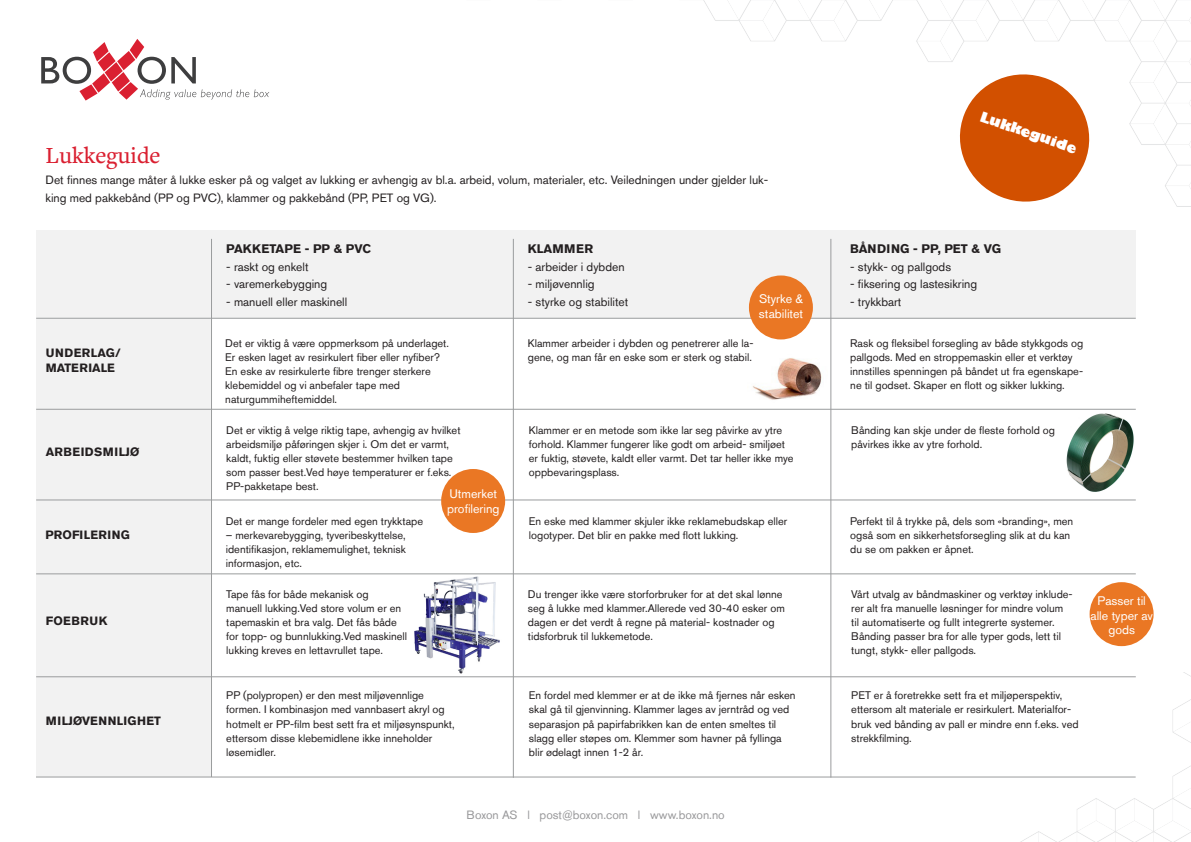
<style>
.page{position:relative;width:1191px;height:842px;background:#fff}
.page>*{position:absolute;margin:0;border:0;box-sizing:border-box;transform-origin:0 0}
.t1{font:500 24px "Freight Text Pro";color:#da2031}
.t2{font:800 14px "Gill Sans Std";color:#fff}
.t3{font:12.4px/14.8px "Akzidenz Grotesk Std";color:#fff}
.Rubriker{font:700 12.4px "Akzidenz Grotesk Std";letter-spacing:.015em;color:#231f20}
.t4{font:12px/18px "Akzidenz Grotesk Std";color:#231f20}
.Rubriker-2{font:700 12px "Akzidenz Grotesk Std";letter-spacing:.04em;color:#231f20}
.t5{font:12px "Akzidenz Grotesk Std";color:#99999b}
.Rubriker-3{font:700 12px "Akzidenz Grotesk Std";letter-spacing:.02em;color:#231f20}
.Rubriker-4{font:700 12px "Akzidenz Grotesk Std";color:#231f20}
.Body{font:11px/14px "Akzidenz Grotesk Std";color:#231f20}
</style>
<div class="page">
<img style="left:703px;top:0;width:488px;height:206px">
<svg style="left:41px;top:39px;width:228px;height:62px"></svg>
<img style="left:1019px;top:672px;width:172px;height:170px">
<img style="left:1066px;top:413px;width:68px;height:79px">
<img style="left:409px;top:573px;width:98px;height:104px">
<img style="left:752px;top:358px;width:70px;height:42px">
<div style="left:36px;top:319px;width:175px;height:458px;background:#f2f2f2"></div>
<div style="left:36px;top:231px;width:1099px;height:87px;background:#f2f2f2"></div>
<svg style="left:937px;top:52px;width:174px;height:154px"></svg>
<hr style="left:513px;top:239px;width:1px;height:539px;background:#9a9c9d">
<hr style="left:830px;top:239px;width:1px;height:538px;background:#9a9c9d">
<hr style="left:211px;top:239px;width:1px;height:538px;background:#9a9c9d">
<hr style="left:36px;top:318px;width:1099px;height:1px;background:#9a9c9d">
<hr style="left:36px;top:409px;width:1099px;height:1px;background:#9a9c9d">
<hr style="left:36px;top:574px;width:1099px;height:1px;background:#9a9c9d">
<hr style="left:36px;top:677px;width:1099px;height:1px;background:#9a9c9d">
<div style="left:749px;top:275px;width:64px;height:64px;background:#ea7724;border-radius:50%"></div>
<div style="left:1089px;top:582px;width:64px;height:64px;background:#ea7724;border-radius:50%"></div>
<hr style="left:36px;top:777px;width:1099px;height:1px;background:#9a9c9d">
<hr style="left:36px;top:500px;width:1099px;height:1px;background:#9a9c9d">
<div style="left:441px;top:469px;width:64px;height:64px;background:#ea7724;border-radius:50%"></div>
<p class="t1" style="left:46px;top:139px;width:117px">Lukkeguide</p>
<p class="t4" style="left:46px;top:171px;width:724px">Det finnes mange måter å lukke esker på og valget av lukking er avhengig av bl.a. arbeid, volum, materialer, etc. Veiledningen under gjelder luk&shy;king med pakkebånd (PP og PVC), klammer og pakkebånd (PP, PET og VG).</p>
<p class="Rubriker" style="left:226px;top:241px;width:146px">PAKKETAPE - PP &amp; PVC</p>
<p class="t4" style="left:226px;top:257px;width:84px">- raskt og enkelt</p>
<p class="t4" style="left:226px;top:275px;width:102px">- varemerkebygging</p>
<p class="t4" style="left:226px;top:293px;width:122px">- manuell eller maskinell</p>
<p class="Rubriker" style="left:528px;top:241px;width:67px">KLAMMER</p>
<p class="t4" style="left:528px;top:257px;width:98px">- arbeider i dybden</p>
<p class="t4" style="left:528px;top:275px;width:68px">- miljøvennlig</p>
<p class="t4" style="left:528px;top:293px;width:102px">- styrke og stabilitet</p>
<p class="t3" style="left:759px;top:292px;width:46px">Styrke &amp; stabilitet</p>
<p class="t2" style="left:983px;top:108px;width:103px;rotate:19deg">Lukkeguide</p>
<p class="Rubriker" style="left:850px;top:241px;width:152px">BÅNDING - PP, PET &amp; VG</p>
<p class="t4" style="left:850px;top:257px;width:102px">- stykk- og pallgods</p>
<p class="t4" style="left:850px;top:275px;width:128px">- fiksering og lastesikring</p>
<p class="t4" style="left:850px;top:293px;width:53px">- trykkbart</p>
<p class="Rubriker-2" style="left:46px;top:346px;width:77px">UNDERLAG/</p>
<p class="Rubriker-4" style="left:46px;top:361px;width:71px">MATERIALE</p>
<p class="Rubriker-2" style="left:46px;top:445px;width:95px">ARBEIDSMILJØ</p>
<p class="Rubriker-3" style="left:46px;top:528px;width:86px">PROFILERING</p>
<p class="Body" style="left:225px;top:336px;width:225px">Det er viktig å være oppmerksom på underlaget.<br>Er esken laget av resirkulert fiber eller nyfiber?<br>En eske av resirkulerte fibre trenger sterkere klebemiddel og vi anbefaler tape med naturgummiheftemiddel.</p>
<p class="Body" style="left:528px;top:336px;width:227px">Klammer arbeider i dybden og penetrerer alle la&shy;gene, og man får en eske som er sterk og stabil.</p>
<p class="Body" style="left:850px;top:336px;width:235px">Rask og fleksibel forsegling av både stykkgods og pallgods. Med en stroppemaskin eller et verktøy innstilles spenningen på båndet ut fra egenskape&shy;ne til godset. Skaper en flott og sikker lukking.</p>
<p class="Body" style="left:226px;top:423px;width:236px">Det er viktig å velge riktig tape, avhengig av hvilket arbeidsmiljø påføringen skjer i. Om det er varmt, kaldt, fuktig eller støvete bestemmer hvilken tape som passer best.Ved høye temperaturer er f.eks.<br>PP-pakketape best.</p>
<p class="Body" style="left:529px;top:423px;width:266px">Klammer er en metode som ikke lar seg påvirke av ytre forhold. Klammer fungerer like godt om arbeid- smiljøet er fuktig, støvete, kaldt eller varmt. Det tar heller ikke mye oppbevaringsplass.</p>
<p class="Body" style="left:851px;top:423px;width:205px">Bånding kan skje under de fleste forhold og påvirkes ikke av ytre forhold.</p>
<p class="t3" style="left:447px;top:486px;width:54px">Utmerket profilering</p>
<p class="Body" style="left:226px;top:514px;width:199px">Det er mange fordeler med egen trykktape</p>
<p class="Body" style="left:226px;top:528px;width:181px;text-align:justify">– merkevarebygging, tyveribeskyttelse, identifikasjon, reklamemulighet, teknisk informasjon, etc.</p>
<p class="Body" style="left:529px;top:514px;width:260px">En eske med klammer skjuler ikke reklamebudskap eller logotyper. Det blir en pakke med flott lukking.</p>
<p class="Body" style="left:850px;top:514px;width:224px">Perfekt til å trykke på, dels som «branding», men også som en sikkerhetsforsegling slik at du kan du se om pakken er åpnet.</p>
<p class="Rubriker-2" style="left:46px;top:613px;width:63px">FOEBRUK</p>
<p class="Rubriker-2" style="left:46px;top:713px;width:117px">MILJØVENNLIGHET</p>
<p class="Body" style="left:226px;top:587px;width:182px">Tape fås for både mekanisk og manuell lukking.Ved store volum er en tapemaskin et bra valg. Det fås både for topp- og bunnlukking.Ved maskinell lukking kreves en lettavrullet tape.</p>
<p class="Body" style="left:528px;top:587px;width:258px">Du trenger ikke være storforbruker for at det skal lønne seg å lukke med klammer.Allerede ved 30-40 esker om dagen er det verdt å regne på material- kostnader og tidsforbruk til lukkemetode.</p>
<p class="Body" style="left:851px;top:587px;width:223px">Vårt utvalg av båndmaskiner og verktøy inklude&shy;rer alt fra manuelle løsninger for mindre volum til automatiserte og fullt integrerte systemer.<br>Bånding passer bra for alle typer gods, lett til tungt, stykk- eller pallgods.</p>
<p class="Body" style="left:226px;top:689px;width:230px">PP (polypropen) er den mest miljøvennlige formen. I kombinasjon med vannbasert akryl og hotmelt er PP-film best sett fra et miljøsynspunkt, ettersom disse klebemidlene ikke inneholder løsemidler.</p>
<p class="Body" style="left:529px;top:689px;width:268px">En fordel med klemmer er at de ikke må fjernes når esken skal gå til gjenvinning. Klammer lages av jerntråd og ved separasjon på papirfabrikken kan de enten smeltes til slagg eller støpes om. Klemmer som havner på fyllinga blir ødelagt innen 1-2 år.</p>
<p class="Body" style="left:851px;top:689px;width:229px">PET er å foretrekke sett fra et miljøperspektiv, ettersom alt materiale er resirkulert. Materialfor&shy;bruk ved bånding av pall er mindre enn f.eks. ved strekkfilming.</p>
<p class="t3" style="left:1090px;top:593px;width:64px;text-align:center">Passer til alle typer av gods</p>
<p class="t5" style="left:466px;top:808px;width:260px">Boxon AS l post@boxon.com l www.boxon.no</p>
</div>
